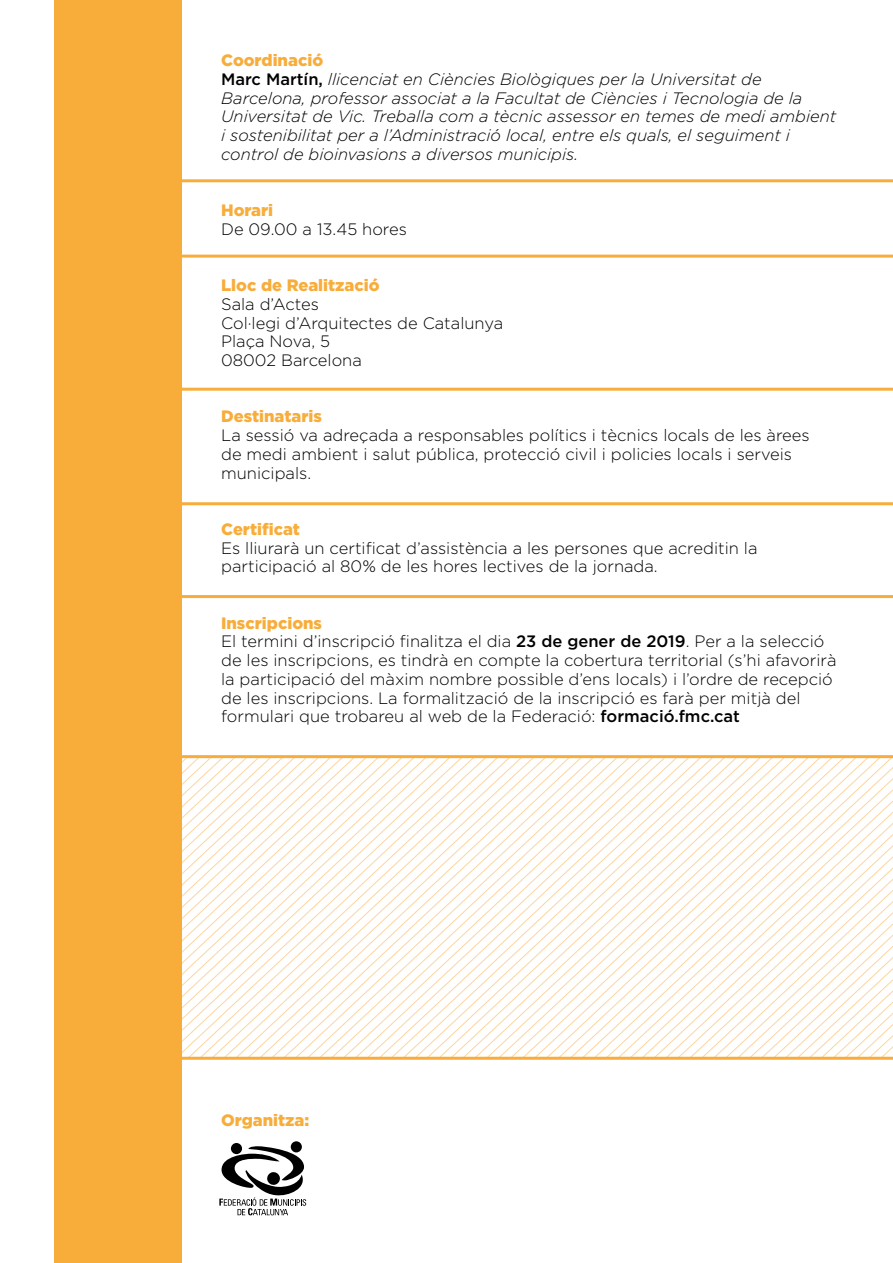
<style>
.page{position:relative;width:893px;height:1263px;background:#fff}
.page>*{position:absolute;margin:0;border:0;box-sizing:border-box;transform-origin:0 0}
.t1{font:300 16.5px/18.8px "Gotham";color:#000}
.t2{font:italic 300 16.5px/18.8px "Gotham";color:#000}
.t3{font:900 16.5px "Gotham";color:#f8ad3b}
.s1{font-weight:900;font-style:normal;color:#f8ad3b}
.s2{font-weight:500;font-style:normal}
.s3{font-weight:900;color:#f8ad3b}
.s4{font-weight:500}
</style>
<div class="page">
<svg style="left:181px;top:758px;width:712px;height:299px"></svg>
<div style="left:54px;top:0;width:127px;height:1263px;background:#f8ad3b"></div>
<div style="left:231px;top:1143px;width:11px;height:11px;background:#000;border-radius:50%"></div>
<div style="left:291px;top:1141px;width:11px;height:11px;background:#000;border-radius:50%"></div>
<svg style="left:219px;top:1146px;width:88px;height:69px"></svg>
<hr style="left:171px;top:595px;width:722px;height:3px;background:#f8ad3b">
<hr style="left:171px;top:179px;width:722px;height:3px;background:#f8ad3b">
<hr style="left:171px;top:255px;width:722px;height:3px;background:#f8ad3b">
<hr style="left:171px;top:388px;width:722px;height:3px;background:#f8ad3b">
<hr style="left:171px;top:502px;width:722px;height:3px;background:#f8ad3b">
<hr style="left:171px;top:1057px;width:722px;height:3px;background:#f8ad3b">
<hr style="left:181px;top:755px;width:712px;height:3px;background:#f8ad3b">
<p class="t2" style="left:221px;top:51px;width:617px"><span class="s1">Coordinació<br></span><span class="s2">Marc Martín,</span> llicenciat en Ciències Biològiques per la Universitat de Barcelona, professor associat a la Facultat de Ciències i Tecnologia de la Universitat de Vic. Treballa com a tècnic assessor en temes de medi ambient i sostenibilitat per a l’Administració local, entre els quals, el seguiment i control de bioinvasions a diversos municipis.</p>
<p class="t3" style="left:221px;top:201px;width:53px">Horari</p>
<p class="t1" style="left:221px;top:219px;width:187px">De 09.00 a 13.45 hores</p>
<p class="t3" style="left:221px;top:276px;width:160px">Lloc de Realització</p>
<p class="t1" style="left:221px;top:294px;width:284px">Sala d’Actes<br>Col·legi d’Arquitectes de Catalunya<br>Plaça Nova, 5<br>08002 Barcelona</p>
<p class="t3" style="left:221px;top:407px;width:102px">Destinataris</p>
<p class="t1" style="left:221px;top:426px;width:590px">La sessió va adreçada a responsables polítics i tècnics locals de les àrees de medi ambient i salut pública, protecció civil i policies locals i serveis municipals.</p>
<p class="t3" style="left:221px;top:519px;width:80px">Certificat</p>
<p class="t1" style="left:221px;top:538px;width:538px">Es lliurarà un certificat d’assistència a les persones que acreditin la participació al 80% de les hores lectives de la jornada.</p>
<p class="t1" style="left:221px;top:613px;width:617px"><span class="s3">Inscripcions<br></span>El termini d’inscripció finalitza el dia <span class="s4">23 de gener de 2019</span>. Per a la selecció de les inscripcions, es tindrà en compte la cobertura territorial (s’hi afavorirà la participació del màxim nombre possible d’ens locals) i l’ordre de recepció de les inscripcions. La formalització de la inscripció es farà per mitjà del formulari que trobareu al web de la Federació: <span class="s4">formació.fmc.cat</span></p>
<p class="t3" style="left:221px;top:1111px;width:90px">Organitza:</p>
</div>
